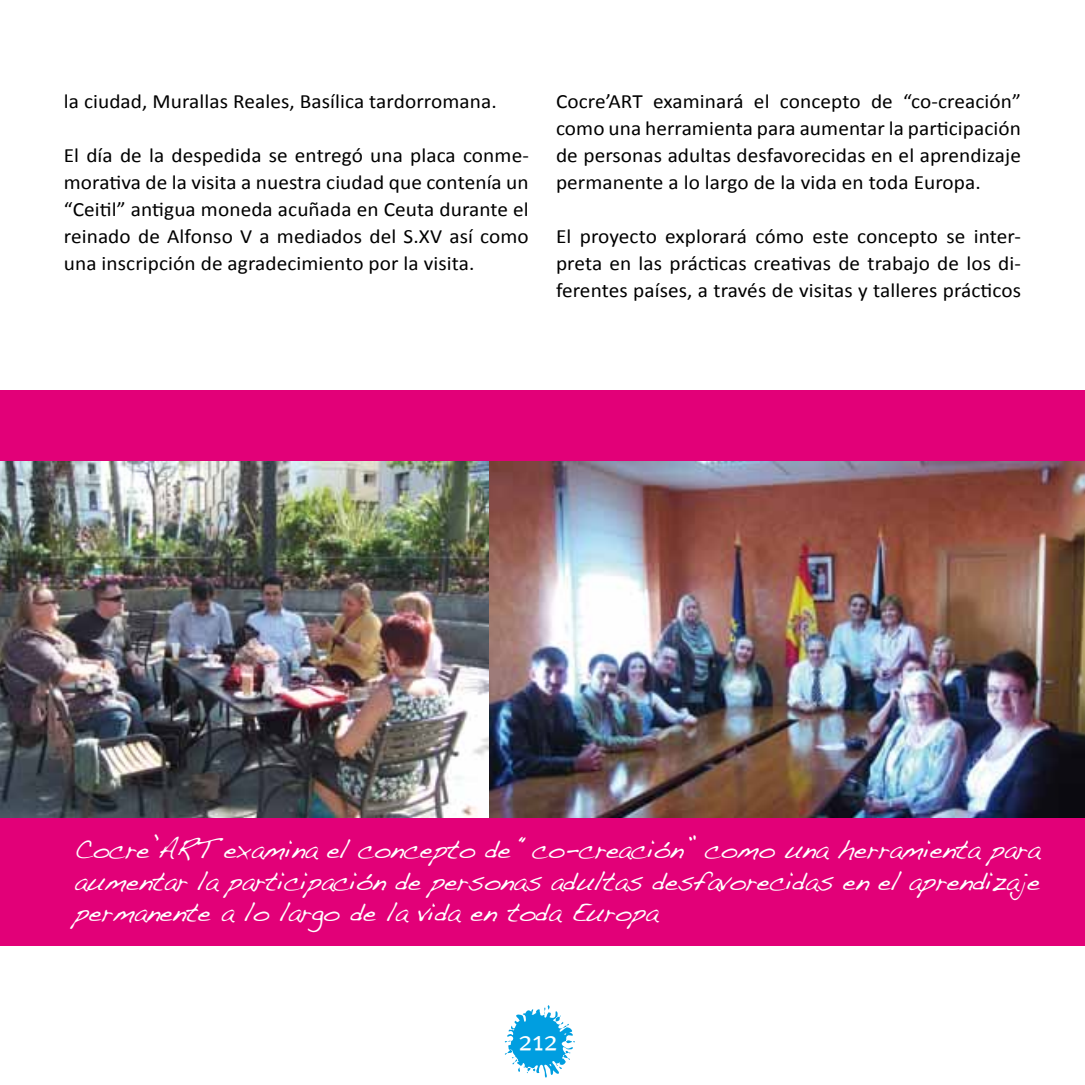
<style>
.page{position:relative;width:1085px;height:1085px;background:#fff}
.page>*{position:absolute;margin:0;border:0;box-sizing:border-box;transform-origin:0 0}
.TEXTO_OKOK{font:27px/31.5px "Handwriting Dakota";letter-spacing:-.015em;color:#fff;text-align:justify}
.t1{font:27px "Meta Plus Normal Roman";color:#fff}
.TEXTO_OKOK-2{font:20.25px/27px "Calibri";letter-spacing:.005em;color:#000;text-align:justify;scale:1.05 1}
</style>
<div class="page">
<svg style="left:504px;top:1005px;width:71px;height:72px"></svg>
<div style="left:0;top:390px;width:1084px;height:555px;background:#e20078"></div>
<img style="left:0;top:462px;width:490px;height:355px">
<img style="left:490px;top:462px;width:594px;height:355px">
<p class="TEXTO_OKOK-2" style="left:64px;top:87px;width:414px">la ciudad, Murallas Reales, Basílica tardorromana.</p>
<p class="TEXTO_OKOK-2" style="left:64px;top:141px;width:444px">El día de la despedida se entregó una placa conme&shy;morativa de la visita a nuestra ciudad que contenía un “Ceitil” antigua moneda acuñada en Ceuta durante el reinado de Alfonso V a mediados del S.XV así como una inscripción de agradecimiento por la visita.</p>
<p class="TEXTO_OKOK-2" style="left:556px;top:87px;width:444px">Cocre’ART examinará el concepto de “co-creación” como una herramienta para aumentar la participación de personas adultas desfavorecidas en el aprendizaje permanente a lo largo de la vida en toda Europa.</p>
<p class="TEXTO_OKOK-2" style="left:556px;top:222px;width:444px">El proyecto explorará cómo este concepto se inter&shy;preta en las prácticas creativas de trabajo de los di&shy;ferentes países, a través de visitas y talleres prácticos</p>
<p class="TEXTO_OKOK" style="left:75px;top:833px;width:966px">Cocre’ART examina el concepto de “co-creación” como una herramienta para aumentar la participación de personas adultas desfavorecidas en el aprendizaje permanente a lo largo de la vida en toda Europa</p>
<h1 class="t1" style="left:518px;top:1024px;width:41px">212</h1>
</div>
